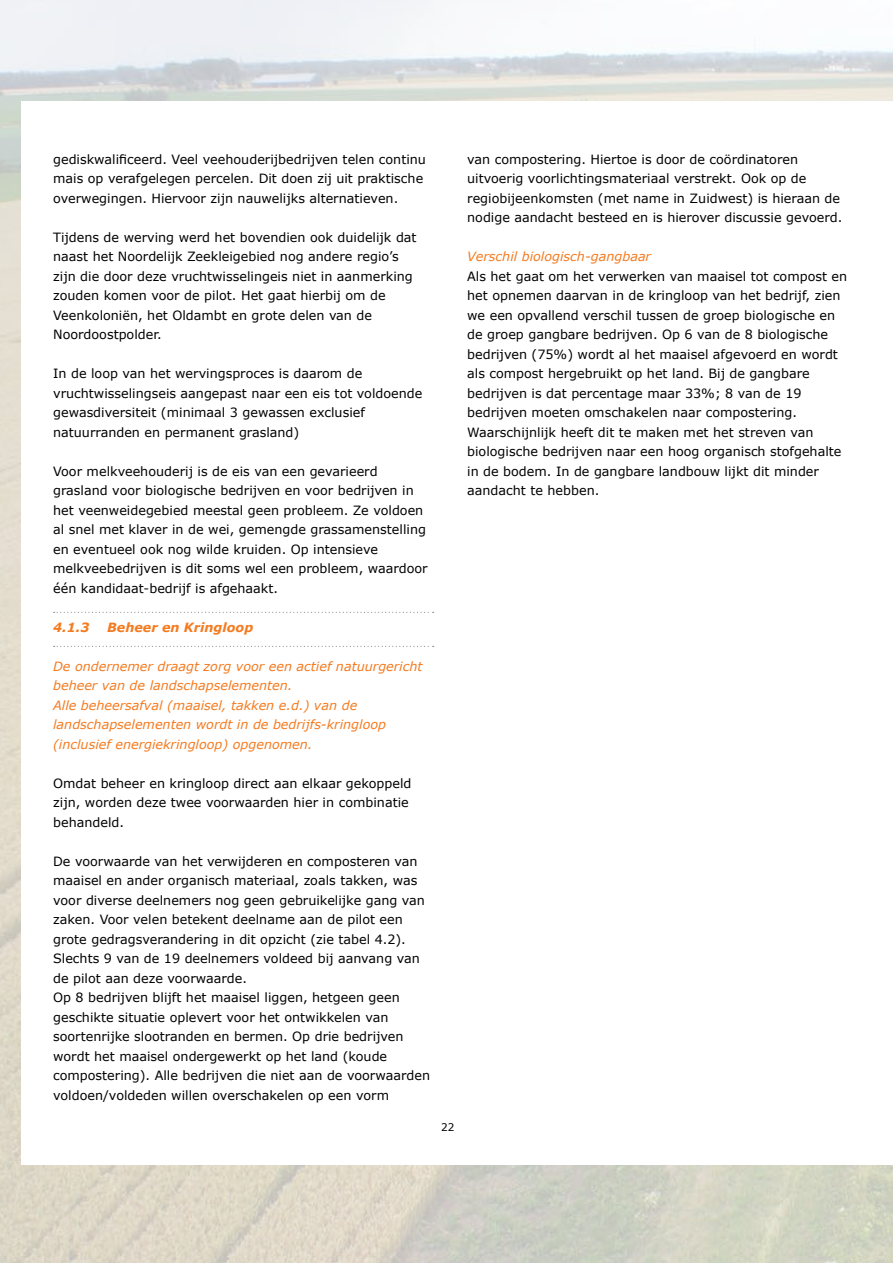
<style>
.page{position:relative;width:893px;height:1263px;background:#fff}
.page>*{position:absolute;margin:0;border:0;box-sizing:border-box;transform-origin:0 0}
.t1{font:12.75px/19.5px "Verdana";color:#000}
.t2{font:italic 12.75px/19.5px "Verdana";color:#f47b20}
.t3{font:italic 700 12.75px "Verdana";color:#f47b20}
.t4{font:10.5px "Verdana";color:#000}
</style>
<div class="page">
<img style="left:0;top:0;width:893px;height:1263px">
<div style="left:21px;top:101px;width:872px;height:1063px;background:#fff"></div>
<svg style="left:54px;top:612px;width:380px;height:1px"></svg>
<svg style="left:54px;top:646px;width:380px;height:1px"></svg>
<p class="t1" style="left:53px;top:149px;width:374px">gediskwalificeerd. Veel veehouderijbedrijven telen continu mais op verafgelegen percelen. Dit doen zij uit praktische overwegingen. Hiervoor zijn nauwelijks alternatieven.</p>
<p class="t1" style="left:53px;top:227px;width:365px">Tijdens de werving werd het bovendien ook duidelijk dat naast het Noordelijk Zeekleigebied nog andere regio’s zijn die door deze vruchtwisselingeis niet in aanmerking zouden komen voor de pilot. Het gaat hierbij om de Veenkoloniën, het Oldambt en grote delen van de Noordoostpolder.</p>
<p class="t1" style="left:53px;top:364px;width:371px">In de loop van het wervingsproces is daarom de vruchtwisselingseis aangepast naar een eis tot voldoende gewasdiversiteit (minimaal 3 gewassen exclusief natuurranden en permanent grasland)</p>
<p class="t1" style="left:53px;top:461px;width:376px">Voor melkveehouderij is de eis van een gevarieerd grasland voor biologische bedrijven en voor bedrijven in het veenweidegebied meestal geen probleem. Ze voldoen al snel met klaver in de wei, gemengde grassamenstelling en eventueel ook nog wilde kruiden. Op intensieve melkveebedrijven is dit soms wel een probleem, waardoor één kandidaat-bedrijf is afgehaakt.</p>
<p class="t3" style="left:53px;top:618px;width:38px">4.1.3</p>
<p class="t3" style="left:107px;top:618px;width:148px">Beheer en Kringloop</p>
<p class="t2" style="left:53px;top:656px;width:371px">De ondernemer draagt zorg voor een actief natuurgericht beheer van de landschapselementen.<br>Alle beheersafval (maaisel, takken e.d.) van de landschapselementen wordt in de bedrijfs-kringloop (inclusief energiekringloop) opgenomen.</p>
<p class="t1" style="left:53px;top:773px;width:360px">Omdat beheer en kringloop direct aan elkaar gekoppeld zijn, worden deze twee voorwaarden hier in combinatie behandeld.</p>
<p class="t1" style="left:53px;top:851px;width:378px">De voorwaarde van het verwijderen en composteren van maaisel en ander organisch materiaal, zoals takken, was voor diverse deelnemers nog geen gebruikelijke gang van zaken. Voor velen betekent deelname aan de pilot een grote gedragsverandering in dit opzicht (zie tabel 4.2).<br>Slechts 9 van de 19 deelnemers voldeed bij aanvang van de pilot aan deze voorwaarde.<br>Op 8 bedrijven blijft het maaisel liggen, hetgeen geen geschikte situatie oplevert voor het ontwikkelen van soortenrijke slootranden en bermen. Op drie bedrijven wordt het maaisel ondergewerkt op het land (koude compostering). Alle bedrijven die niet aan de voorwaarden voldoen/voldeden willen overschakelen op een vorm</p>
<p class="t4" style="left:441px;top:1120px;width:15px">22</p>
<p class="t1" style="left:467px;top:149px;width:377px">van compostering. Hiertoe is door de coördinatoren uitvoerig voorlichtingsmateriaal verstrekt. Ook op de regiobijeenkomsten (met name in Zuidwest) is hieraan de nodige aandacht besteed en is hierover discussie gevoerd.</p>
<p class="t2" style="left:467px;top:247px;width:185px">Verschil biologisch-gangbaar</p>
<p class="t1" style="left:467px;top:266px;width:382px">Als het gaat om het verwerken van maaisel tot compost en het opnemen daarvan in de kringloop van het bedrijf, zien we een opvallend verschil tussen de groep biologische en de groep gangbare bedrijven. Op 6 van de 8 biologische bedrijven (75%) wordt al het maaisel afgevoerd en wordt als compost hergebruikt op het land. Bij de gangbare bedrijven is dat percentage maar 33%; 8 van de 19 bedrijven moeten omschakelen naar compostering.<br>Waarschijnlijk heeft dit te maken met het streven van biologische bedrijven naar een hoog organisch stofgehalte in de bodem. In de gangbare landbouw lijkt dit minder aandacht te hebben.</p>
</div>
